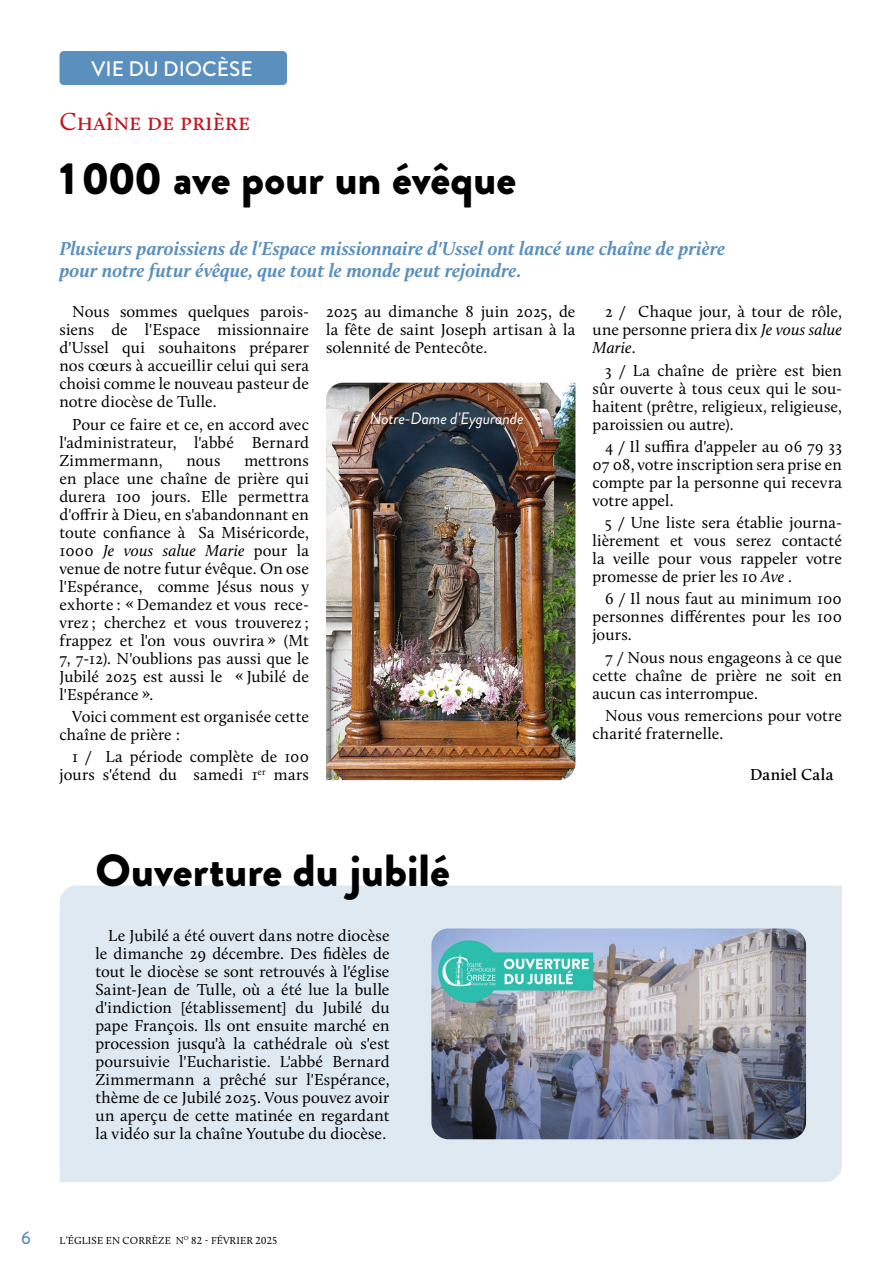
<style>
.page{position:relative;width:893px;height:1263px;background:#fff}
.page>*{position:absolute;margin:0;border:0;box-sizing:border-box;transform-origin:0 0}
.t1{font:900 45px "Brandon Grotesque";color:#000}
.t2{font:25.5px "Calluna";color:#c2161f}
.t3{font:500 21px "Brandon Grotesque";color:#fff}
.t4{font:italic 700 19.5px/22.5px "Calluna";color:#5a8fbe}
.t5{font:500 18px "Brandon Grotesque";color:#5a8fbe}
.t6{font:16.5px/18px "Calluna";letter-spacing:.005em;color:#000;text-align:justify}
.t7{font:italic 16.5px "Brandon Grotesque";letter-spacing:-.01em;color:#fff}
.t8{font:600 16.5px "Calluna";letter-spacing:.015em;color:#000}
.t9{font:10.5px "Calluna";letter-spacing:.015em;color:#000}
.s1{font-style:italic}
</style>
<div class="page">
<div style="left:60px;top:885px;width:782px;height:297px;background:#dee9f2"></div>
<img style="left:326px;top:383px;width:249px;height:397px">
<div style="left:60px;top:51px;width:227px;height:34px;background:#5a8fbe;border-radius:4px"></div>
<img style="left:431px;top:928px;width:375px;height:211px">
<p class="t3" style="left:92px;top:55px;width:163px">VIE DU DIOCÈSE</p>
<h2 class="t2" style="left:59px;top:106px;width:192px">Chaîne de prière</h2>
<h1 class="t1" style="left:60px;top:147px;width:458px">1000 ave pour un évêque</h1>
<p class="t4" style="left:60px;top:237px;width:667px">Plusieurs paroissiens de l'Espace missionnaire d'Ussel ont lancé une chaîne de prière pour notre futur évêque, que tout le monde peut rejoindre.</p>
<p class="t6" style="left:60px;top:303px;width:251px;text-indent:13px">Nous sommes quelques parois&shy;siens de l'Espace missionnaire d'Ussel qui souhaitons préparer nos cœurs à accueillir celui qui sera choisi comme le nouveau pasteur de notre diocèse de Tulle.</p>
<p class="t6" style="left:60px;top:415px;width:251px;text-indent:13px">Pour ce faire et ce, en accord avec l'administrateur, l'abbé Bernard Zimmermann,</p>
<p class="t6" style="left:60px;top:451px;width:251px;text-indent:185px">mettrons en place une chaîne de prière qui durera 100 jours. Elle permettra d'offrir à Dieu, en s'abandonnant en toute confiance à Sa Miséricorde, 1000 <span class="s1">Je vous salue Marie</span> pour la venue de notre futur évêque. On ose l'Espérance, comme Jésus nous y exhorte : « Demandez et vous rece&shy;vrez ; cherchez et vous trouverez ; frappez et l'on vous ouvrira » (Mt 7, 7-12). N'oublions pas aussi que le Jubilé 2025 est aussi le « Jubilé de l'Espérance ».</p>
<p class="t6" style="left:60px;top:707px;width:251px;text-indent:13px">Voici comment est organisée cette chaîne de prière :</p>
<p class="t6" style="left:60px;top:747px;width:251px;text-align:right">1 / La période complète de 100 jours s'étend du samedi 1<sup>er</sup> mars</p>
<p class="t6" style="left:186px;top:451px;width:36px">nous</p>
<p class="t6" style="left:326px;top:303px;width:251px">2025 au dimanche 8 juin 2025, de la fête de saint Joseph artisan à la solennité de Pentecôte.</p>
<p class="t6" style="left:592px;top:303px;width:251px;text-indent:13px">2 / Chaque jour, à tour de rôle, une personne priera dix <span class="s1">Je vous salue Marie</span>.</p>
<p class="t6" style="left:592px;top:361px;width:251px;text-indent:13px">3 / La chaîne de prière est bien sûr ouverte à tous ceux qui le sou&shy;haitent (prêtre, religieux, religieuse, paroissien ou autre).</p>
<p class="t6" style="left:592px;top:437px;width:251px;text-indent:13px">4 / Il suffira d'appeler au 06 79 33<br>07 08, votre inscription sera prise en compte par la personne qui recevra votre appel.</p>
<p class="t6" style="left:592px;top:513px;width:251px;text-indent:13px">5 / Une liste sera établie journa&shy;lièrement et vous serez contacté la veille pour vous rappeler votre promesse de prier les 10 <span class="s1">Ave</span> .</p>
<p class="t6" style="left:592px;top:590px;width:251px;text-indent:13px">6 / Il nous faut au minimum 100 personnes différentes pour les 100 jours.</p>
<p class="t6" style="left:592px;top:648px;width:251px;text-indent:13px">7 / Nous nous engageons à ce que cette chaîne de prière ne soit en aucun cas interrompue.</p>
<p class="t6" style="left:592px;top:706px;width:251px;text-indent:13px">Nous vous remercions pour votre charité fraternelle.</p>
<p class="t7" style="left:370px;top:407px;width:155px">Notre-Dame d'Eygurande</p>
<p class="t8" style="left:750px;top:764px;width:85px">Daniel Cala</p>
<h1 class="t1" style="left:95px;top:838px;width:356px">Ouverture du jubilé</h1>
<p class="t6" style="left:95px;top:926px;width:296px;text-indent:13px">Le Jubilé a été ouvert dans notre diocèse le dimanche 29 décembre. Des fidèles de tout le diocèse se sont retrouvés à l'église Saint-Jean de Tulle, où a été lue la bulle d'indiction [établissement] du Jubilé du pape François. Ils ont ensuite marché en procession jusqu'à la cathédrale où s'est poursuivie l'Eucharistie. L'abbé Bernard Zimmermann a prêché sur l'Espérance, thème de ce Jubilé 2025. Vous pouvez avoir un aperçu de cette matinée en regardant la vidéo sur la chaîne Youtube du diocèse.</p>
<p class="t5" style="left:21px;top:1225px;width:11px">6</p>
<p class="t9" style="left:60px;top:1234px;width:219px">L’ÉGLISE EN CORRÈZE N<sup>O</sup> 82 - FÉVRIER 2025</p>
</div>
